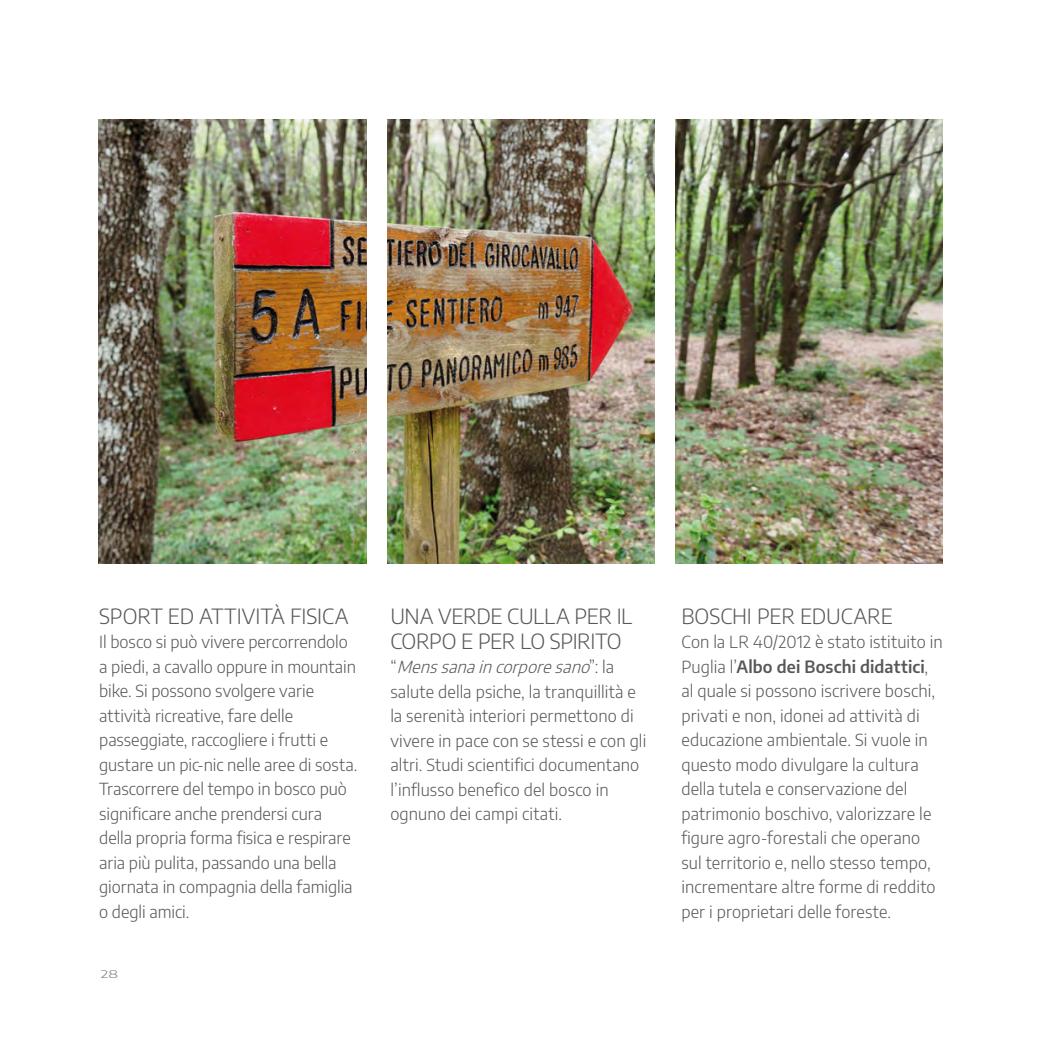
<style>
.page{position:relative;width:1042px;height:1042px;background:#fff}
.page>*{position:absolute;margin:0;border:0;box-sizing:border-box;transform-origin:0 0}
.t1{font:300 21px/25.2px "Encode Sans";letter-spacing:-.01em;color:#575756}
.t2{font:300 16.62px/24.5px "Encode Sans";letter-spacing:.005em;color:#575756}
.t3{font:300 10.5px "Encode Sans";color:#7c7b7b;scale:1.5 1}
.s1{font-style:italic}
.s2{font-weight:600}
</style>
<div class="page">
<img style="left:99px;top:119px;width:843px;height:445px">
<div style="left:367px;top:112px;width:20px;height:467px;background:#fff"></div>
<div style="left:655px;top:112px;width:20px;height:467px;background:#fff"></div>
<p class="t1" style="left:99px;top:602px;width:251px">SPORT ED ATTIVITÀ FISICA</p>
<p class="t2" style="left:99px;top:629px;width:260px">Il bosco si può vivere percorrendolo a piedi, a cavallo oppure in mountain bike. Si possono svolgere varie attività ricreative, fare delle passeggiate, raccogliere i frutti e gustare un pic-nic nelle aree di sosta.<br>Trascorrere del tempo in bosco può significare anche prendersi cura della propria forma fisica e respirare aria più pulita, passando una bella giornata in compagnia della famiglia o degli amici.</p>
<p class="t3" style="left:101px;top:966px;width:13px">28</p>
<p class="t1" style="left:390px;top:602px;width:243px">UNA VERDE CULLA PER IL<br>CORPO E PER LO SPIRITO</p>
<p class="t2" style="left:390px;top:654px;width:257px">“ <span class="s1">Menssanaincorporesano</span>” : l a salute della psiche, la tranquillità e la serenità interiori permettono di vivere in pace con se stessi e con gli altri. Studi scientifici documentano l’influsso benefico del bosco in ognuno dei campi citati.</p>
<p class="t1" style="left:681px;top:602px;width:213px">BOSCHI PER EDUCARE</p>
<p class="t2" style="left:681px;top:629px;width:263px">Con la LR 40/2012 è stato istituito in Puglia l’<span class="s2">Albo dei Boschi didattici</span>, al quale si possono iscrivere boschi, privati e non, idonei ad attività di educazione ambientale. Si vuole in questo modo divulgare la cultura della tutela e conservazione del patrimonio boschivo, valorizzare le figure agro-forestali che operano sul territorio e, nello stesso tempo, incrementare altre forme di reddito per i proprietari delle foreste.</p>
</div>
